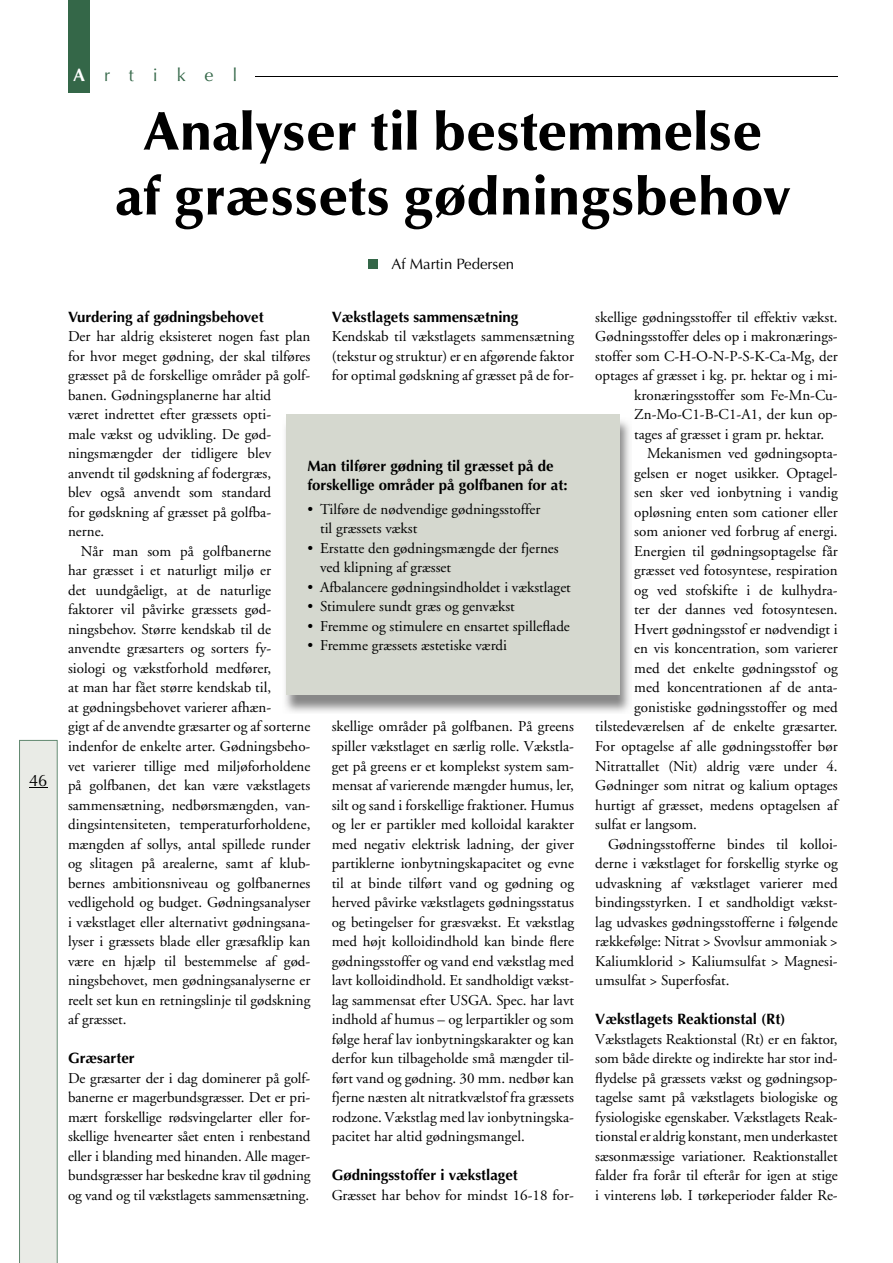
<style>
.page{position:relative;width:893px;height:1263px;background:#fff}
.page>*{position:absolute;margin:0;border:0;box-sizing:border-box;transform-origin:0 0}
.t1{font:900 54px/64.8px "Optima";color:#000;text-align:center}
.t2{font:18px "Optima";color:#346748}
.t3{font:16.5px "Optima";color:#000}
.t4{font:15px/19.5px "Adobe Garamond";color:#000;text-align:justify}
.t5{font:700 15px/19.5px "Optima";color:#000}
.t6{font:15px "Optima";color:#000}
.s1{font-weight:700;color:#fff}
</style>
<div class="page">
<img style="left:285px;top:417px;width:345px;height:295px">
<div style="left:286px;top:415px;width:333px;height:280px;background:#d5d8cf"></div>
<div style="left:369px;top:259px;width:9px;height:9px;background:#346748"></div>
<svg style="left:19px;top:740px;width:39px;height:523px;background:#e1e5df"></svg>
<div style="left:68px;top:0;width:21px;height:92px;background:#346748"></div>
<hr style="left:255px;top:76px;width:583px;height:1px;background:#000">
<p class="t3" style="left:29px;top:771px;width:20px">46</p>
<p class="t2" style="left:73px;top:64px;width:166px"><span class="s1">A</span>rtikel</p>
<h1 class="t1" style="left:116px;top:100px;width:676px">Analyser til bestemmelse af græssets gødningsbehov</h1>
<p class="t6" style="left:391px;top:255px;width:124px">Af martin Pedersen</p>
<p class="t5" style="left:68px;top:307px;width:197px">Vurdering af gødningsbehovet</p>
<p class="t4" style="left:68px;top:327px;width:244px">Der har aldrig eksisteret nogen fast plan</p>
<p class="t4" style="left:68px;top:347px;width:244px">for hvor meget gødning, der skal tilføres</p>
<p class="t4" style="left:68px;top:366px;width:244px">græsset på de forskellige områder på golf-</p>
<p class="t4" style="left:68px;top:386px;width:205px">banen. Gødningsplanerne har altid</p>
<p class="t4" style="left:68px;top:405px;width:205px">været indrettet efter græssets opti-</p>
<p class="t4" style="left:68px;top:425px;width:205px">male vækst og udvikling. De gød-</p>
<p class="t4" style="left:68px;top:444px;width:205px">ningsmængder der tidligere blev</p>
<p class="t4" style="left:68px;top:464px;width:205px">anvendt til gødskning af fodergræs,</p>
<p class="t4" style="left:68px;top:483px;width:205px">blev også anvendt som standard</p>
<p class="t4" style="left:68px;top:503px;width:205px">for gødskning af græsset på golfba-</p>
<p class="t4" style="left:68px;top:522px;width:38px">nerne.</p>
<p class="t4" style="left:81px;top:542px;width:192px">Når man som på golfbanerne</p>
<p class="t4" style="left:68px;top:561px;width:205px">har græsset i et naturligt miljø er</p>
<p class="t4" style="left:68px;top:581px;width:205px">det uundgåeligt, at de naturlige</p>
<p class="t4" style="left:68px;top:600px;width:205px">faktorer vil påvirke græssets gød-</p>
<p class="t4" style="left:68px;top:620px;width:205px">ningsbehov. Større kendskab til de</p>
<p class="t4" style="left:68px;top:639px;width:205px">anvendte græsarters og sorters fy-</p>
<p class="t4" style="left:68px;top:659px;width:205px">siologi og vækstforhold medfører,</p>
<p class="t4" style="left:68px;top:678px;width:205px">at man har fået større kendskab til,</p>
<p class="t4" style="left:68px;top:698px;width:205px">at gødningsbehovet varierer afhæn-</p>
<p class="t4" style="left:68px;top:717px;width:244px">gigt af de anvendte græsarter og af sorterne</p>
<p class="t4" style="left:68px;top:737px;width:244px">indenfor de enkelte arter. Gødningsbeho-</p>
<p class="t4" style="left:68px;top:756px;width:244px">vet varierer tillige med miljøforholdene</p>
<p class="t4" style="left:68px;top:776px;width:244px">på golfbanen, det kan være vækstlagets</p>
<p class="t4" style="left:68px;top:795px;width:244px">sammensætning, nedbørsmængden, van-</p>
<p class="t4" style="left:68px;top:815px;width:244px">dingsintensiteten, temperaturforholdene,</p>
<p class="t4" style="left:68px;top:834px;width:244px">mængden af sollys, antal spillede runder</p>
<p class="t4" style="left:68px;top:854px;width:244px">og slitagen på arealerne, samt af klub-</p>
<p class="t4" style="left:68px;top:873px;width:244px">bernes ambitionsniveau og golfbanernes</p>
<p class="t4" style="left:68px;top:893px;width:244px">vedligehold og budget. Gødningsanalyser</p>
<p class="t4" style="left:68px;top:912px;width:244px">i vækstlaget eller alternativt gødningsana-</p>
<p class="t4" style="left:68px;top:932px;width:244px">lyser i græssets blade eller græsafklip kan</p>
<p class="t4" style="left:68px;top:951px;width:244px">være en hjælp til bestemmelse af gød-</p>
<p class="t4" style="left:68px;top:971px;width:244px">ningsbehovet, men gødningsanalyserne er</p>
<p class="t4" style="left:68px;top:990px;width:244px">reelt set kun en retningslinje til gødskning</p>
<p class="t4" style="left:68px;top:1010px;width:60px">af græsset.</p>
<p class="t5" style="left:68px;top:1048px;width:68px">Græsarter</p>
<p class="t4" style="left:68px;top:1068px;width:244px">De græsarter der i dag dominerer på golf&shy;banerne er magerbundsgræsser. Det er pri&shy;mært forskellige rødsvingelarter eller for&shy;skellige hvenearter sået enten i renbestand eller i blanding med hinanden. Alle mager&shy;bundsgræsser har beskedne krav til gødning og vand og til vækstlagets sammensætning.</p>
<p class="t5" style="left:332px;top:307px;width:188px">Vækstlagets sammensætning</p>
<p class="t4" style="left:332px;top:327px;width:244px">Kendskab til vækstlagets sammensætning (tekstur og struktur) er en afgørende faktor for optimal gødskning af græsset på de for-</p>
<p class="t5" style="left:307px;top:456px;width:262px">Man tilfører gødning til græsset på de forskellige områder på golfbanen for at:</p>
<p class="t4" style="left:320px;top:500px;width:222px;text-indent:-13px">• Tilføre de nødvendige gødningsstoffer til græssets vækst</p>
<p class="t4" style="left:320px;top:539px;width:240px;text-indent:-13px">• Erstatte den gødningsmængde der fjernes ved klipning af græsset</p>
<p class="t4" style="left:307px;top:578px;width:265px">• Afbalancere gødningsindholdet i vækstlaget</p>
<p class="t4" style="left:307px;top:597px;width:209px">• Stimulere sundt græs og genvækst</p>
<p class="t4" style="left:307px;top:617px;width:264px">• Fremme og stimulere en ensartet spilleflade</p>
<p class="t4" style="left:307px;top:636px;width:201px">• Fremme græssets æstetiske værdi</p>
<p class="t4" style="left:332px;top:717px;width:244px">skellige områder på golfbanen. På greens spiller vækstlaget en særlig rolle. Vækstla&shy;get på greens er et komplekst system sam&shy;mensat af varierende mængder humus, ler, silt og sand i forskellige fraktioner. Humus og ler er partikler med kolloidal karakter med negativ elektrisk ladning, der giver partiklerne ionbytningskapacitet og evne til at binde tilført vand og gødning og herved påvirke vækstlagets gødningsstatus og betingelser for græsvækst. Et vækstlag med højt kolloidindhold kan binde flere gødningsstoffer og vand end vækstlag med lavt kolloidindhold. Et sandholdigt vækst&shy;lag sammensat efter USGA. Spec. har lavt indhold af humus – og lerpartikler og som følge heraf lav ionbytningskarakter og kan derfor kun tilbageholde små mængder til&shy;ført vand og gødning. 30 mm. nedbør kan fjerne næsten alt nitratkvælstof fra græssets rodzone. Vækstlag med lav ionbytningska&shy;pacitet har altid gødningsmangel.</p>
<p class="t5" style="left:332px;top:1165px;width:188px">Gødningsstoffer i vækstlaget</p>
<p class="t4" style="left:332px;top:1185px;width:244px">Græsset har behov for mindst 16-18 for-</p>
<p class="t4" style="left:595px;top:308px;width:244px">skellige gødningsstoffer til effektiv vækst.</p>
<p class="t4" style="left:595px;top:327px;width:244px">Gødningsstoffer deles op i makronærings-</p>
<p class="t4" style="left:595px;top:347px;width:244px">stoffer som C-H-O-N-P-S-K-Ca-Mg, der</p>
<p class="t4" style="left:595px;top:366px;width:244px">optages af græsset i kg. pr. hektar og i mi-</p>
<p class="t4" style="left:634px;top:386px;width:205px">kronæringsstoffer som Fe-Mn-Cu-</p>
<p class="t4" style="left:634px;top:405px;width:205px">Zn-Mo-C1-B-C1-A1, der kun op-</p>
<p class="t4" style="left:634px;top:425px;width:191px">tages af græsset i gram pr. hektar.</p>
<p class="t4" style="left:647px;top:444px;width:192px">Mekanismen ved gødningsopta-</p>
<p class="t4" style="left:634px;top:464px;width:205px">gelsen er noget usikker. Optagel-</p>
<p class="t4" style="left:634px;top:483px;width:205px">sen sker ved ionbytning i vandig</p>
<p class="t4" style="left:634px;top:503px;width:205px">opløsning enten som cationer eller</p>
<p class="t4" style="left:634px;top:522px;width:205px">som anioner ved forbrug af energi.</p>
<p class="t4" style="left:634px;top:542px;width:205px">Energien til gødningsoptagelse får</p>
<p class="t4" style="left:634px;top:561px;width:205px">græsset ved fotosyntese, respiration</p>
<p class="t4" style="left:634px;top:581px;width:205px">og ved stofskifte i de kulhydra-</p>
<p class="t4" style="left:634px;top:600px;width:205px">ter der dannes ved fotosyntesen.</p>
<p class="t4" style="left:634px;top:620px;width:205px">Hvert gødningsstof er nødvendigt i</p>
<p class="t4" style="left:634px;top:639px;width:205px">en vis koncentration, som varierer</p>
<p class="t4" style="left:634px;top:659px;width:205px">med det enkelte gødningsstof og</p>
<p class="t4" style="left:634px;top:678px;width:205px">med koncentrationen af de anta-</p>
<p class="t4" style="left:634px;top:698px;width:205px">gonistiske gødningsstoffer og med</p>
<p class="t4" style="left:595px;top:717px;width:244px">tilstedeværelsen af de enkelte græsarter.</p>
<p class="t4" style="left:595px;top:737px;width:244px">For optagelse af alle gødningsstoffer bør</p>
<p class="t4" style="left:595px;top:756px;width:244px">Nitrattallet (Nit) aldrig være under 4.</p>
<p class="t4" style="left:595px;top:776px;width:244px">Gødninger som nitrat og kalium optages</p>
<p class="t4" style="left:595px;top:795px;width:244px">hurtigt af græsset, medens optagelsen af</p>
<p class="t4" style="left:595px;top:815px;width:103px">sulfat er langsom.</p>
<p class="t4" style="left:608px;top:834px;width:231px">Gødningsstofferne bindes til kolloi-</p>
<p class="t4" style="left:595px;top:854px;width:244px">derne i vækstlaget for forskellig styrke og</p>
<p class="t4" style="left:595px;top:873px;width:244px">udvaskning af vækstlaget varierer med</p>
<p class="t4" style="left:595px;top:893px;width:244px">bindingsstyrken. I et sandholdigt vækst-</p>
<p class="t4" style="left:595px;top:912px;width:244px">lag udvaskes gødningsstofferne i følgende</p>
<p class="t4" style="left:595px;top:932px;width:244px">rækkefølge: Nitrat &gt; Svovlsur ammoniak &gt;</p>
<p class="t4" style="left:595px;top:951px;width:244px">Kaliumklorid &gt; Kaliumsulfat &gt; Magnesi-</p>
<p class="t4" style="left:595px;top:971px;width:136px">umsulfat &gt; Superfosfat.</p>
<p class="t5" style="left:595px;top:1009px;width:192px">Vækstlagets Reaktionstal (Rt)</p>
<p class="t4" style="left:595px;top:1029px;width:244px">Vækstlagets Reaktionstal (Rt) er en faktor, som både direkte og indirekte har stor ind&shy;flydelse på græssets vækst og gødningsop&shy;tagelse samt på vækstlagets biologiske og fysiologiske egenskaber. Vækstlagets Reak&shy;tionstal er aldrig konstant, men underkastet sæsonmæssige variationer. Reaktionstallet falder fra forår til efterår for igen at stige i vinterens løb. I tørkeperioder falder Re-</p>
</div>
